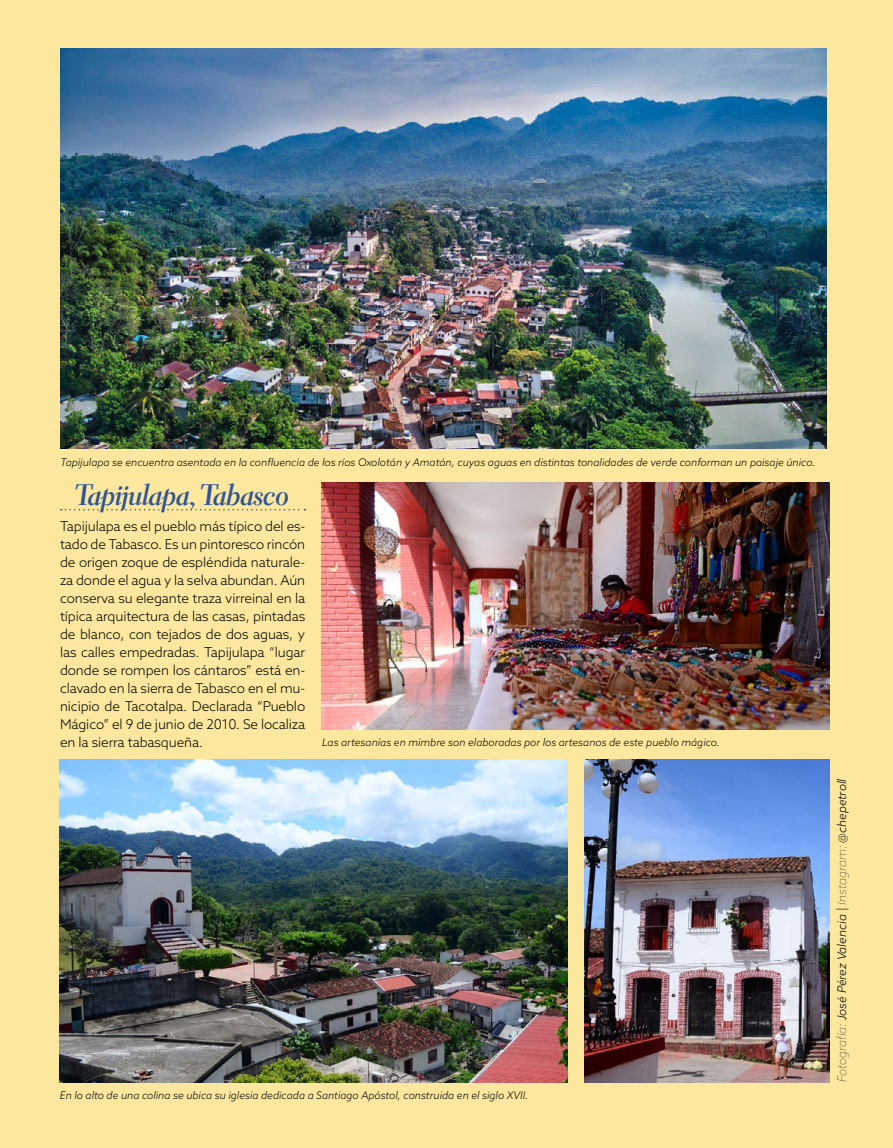
<style>
.page{position:relative;width:893px;height:1148px;background:#fbe79d}
.page>*{position:absolute;margin:0;border:0;box-sizing:border-box;transform-origin:0 0}
.t1{font:30px "Electra LH Bold Cursive Display";color:#2f5496}
.t2{font:300 13.5px/18px "Azo Sans";letter-spacing:-.01em;color:#000;text-align:justify}
.t3{font:italic 300 12px "Azo Sans";color:#000}
.t4{font:italic 300 10.5px "Azo Sans";color:#000}
.s1{font-weight:100}
.s2{font-style:normal}
</style>
<div class="page">
<svg style="left:61px;top:509px;width:244px;height:1px"></svg>
<img style="left:60px;top:49px;width:766px;height:399px">
<img style="left:60px;top:759px;width:507px;height:323px">
<img style="left:322px;top:482px;width:508px;height:247px">
<img style="left:584px;top:759px;width:246px;height:323px">
<p class="t4" style="left:60px;top:455px;width:757px">Tapijulapa se encuentra asentada en la confluencia de los ríos Oxolotán y Amatán, cuyas aguas en distintas tonalidades de verde conforman un paisaje único.</p>
<h1 class="t1" style="left:76px;top:477px;width:214px">Tapijulapa, Tabasco</h1>
<p class="t2" style="left:60px;top:517px;width:247px">Tapijulapa es el pueblo más típico del es&shy;tado de Tabasco. Es un pintoresco rincón de origen zoque de espléndida naturale&shy;za donde el agua y la selva abundan. Aún conserva su elegante traza virreinal en la típica arquitectura de las casas, pintadas de blanco, con tejados de dos aguas, y las calles empedradas. Tapijulapa “lugar donde se rompen los cántaros” está en&shy;clavado en la sierra de Tabasco en el mu&shy;nicipio de Tacotalpa. Declarada “Pueblo Mágico” el 9 de junio de 2010. Se localiza en la sierra tabasqueña.</p>
<p class="t4" style="left:322px;top:735px;width:399px">Las artesanías en mimbre son elaboradas por los artesanos de este pueblo mágico.</p>
<p class="t4" style="left:60px;top:1088px;width:470px">En lo alto de una colina se ubica su iglesia dedicada a Santiago Apóstol, construida en el siglo XVII.</p>
<p class="t3" style="left:834px;top:1082px;width:305px;rotate:-90deg"><span class="s1">Fotografía:</span> José Pérez Valencia <span class="s2">|</span> <span class="s1">Instagram:</span> @chepetroll</p>
</div>
